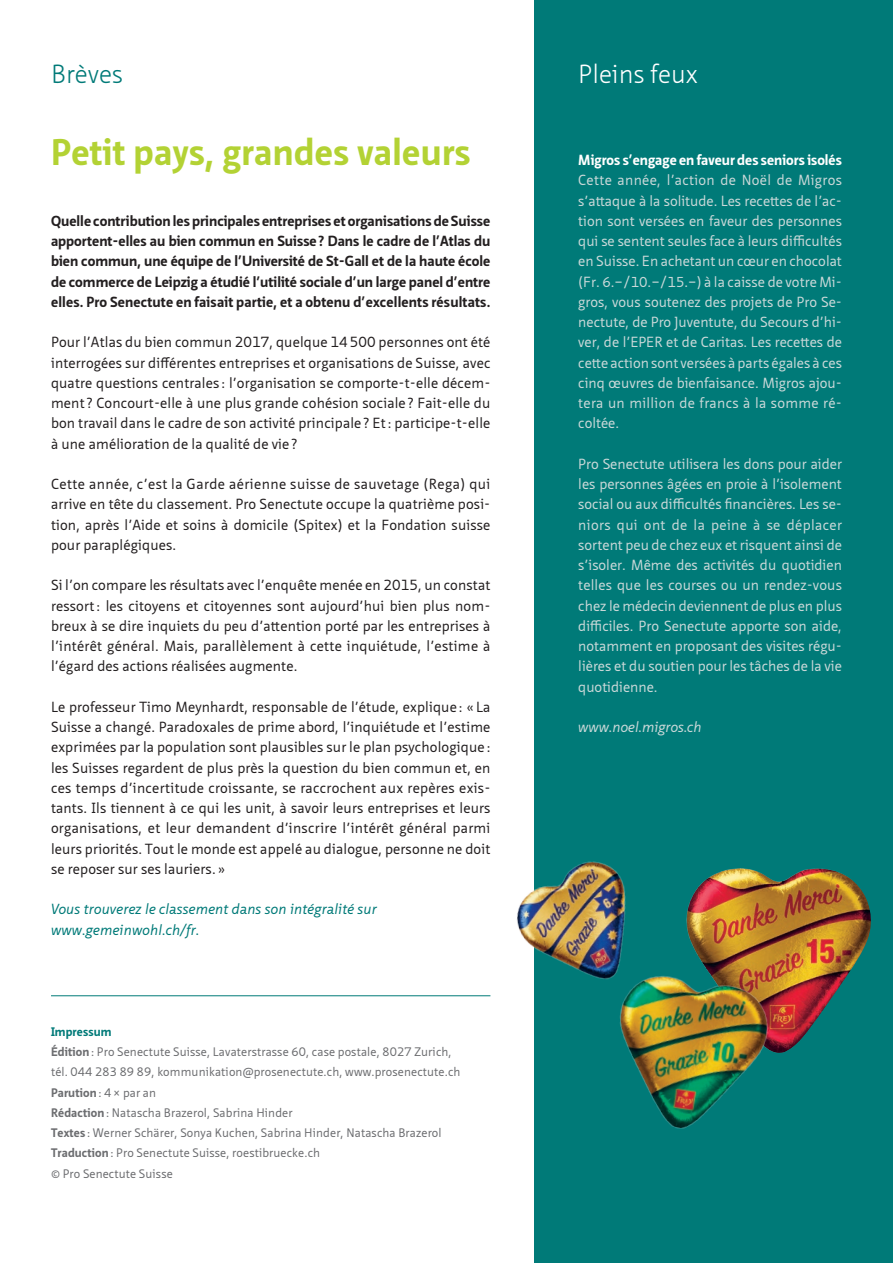
<style>
.page{position:relative;width:893px;height:1263px;background:#fff}
.page>*{position:absolute;margin:0;border:0;box-sizing:border-box;transform-origin:0 0}
.t1{font:700 36px "Neue Sans Pro";letter-spacing:.01em;color:#b3d234}
.t2{font:300 25.5px "Neue Sans Pro";color:#fff}
.t3{font:300 25.5px "Neue Sans Pro";color:#007a78}
.t4{font:14.25px/20.2px "Neue Sans Pro";letter-spacing:.01em;color:#231f20;text-align:justify}
.t5{font:14.25px/20.2px "Neue Sans Pro";color:#c9d8d8}
.t6{font:700 14.25px/20.2px "Neue Sans Pro";letter-spacing:.01em;color:#231f20;text-align:justify}
.t7{font:italic 14.25px/20.2px "Neue Sans Pro";letter-spacing:.01em;color:#007a78}
.t8{font:700 14.25px "Neue Sans Pro";color:#fff}
.t9{font:italic 14.25px "Neue Sans Pro";color:#c9d8d8}
.t10{font:12px/20.2px "Neue Sans Pro";letter-spacing:.01em;color:#6c6d70}
.s1{font-weight:700;color:#007a78}
.s2{font-weight:700}
.s3{font-size:13.95px}
</style>
<div class="page">
<div style="left:534px;top:0;width:359px;height:1263px;background:#007a78"></div>
<hr style="left:51px;top:995px;width:439px;height:1px;background:#007a78">
<img style="left:686px;top:868px;width:185px;height:185px">
<img style="left:619px;top:961px;width:159px;height:168px">
<img style="left:517px;top:861px;width:127px;height:137px">
<h2 class="t3" style="left:51px;top:58px;width:74px">Brèves</h2>
<h1 class="t1" style="left:51px;top:129px;width:421px">Petit pays, grandes valeurs</h1>
<p class="t6" style="left:51px;top:210px;width:441px">Quelle contribution les principales entreprises et organisations de Suisse apportent-elles au bien commun en Suisse? Dans le cadre de l’Atlas du bien commun, une équipe de l’Université de St-Gall et de la haute école de commerce de Leipzig a étudié l’utilité sociale d’un large panel d’entre elles. Pro Senectute en faisait partie, et a obtenu d’excellents résultats.</p>
<p class="t4" style="left:51px;top:332px;width:441px">Pour l’Atlas du bien commun 2017, quelque 14500 personnes ont été interrogées sur différentes entreprises et organisations de Suisse, avec quatre questions centrales : l’organisation se comporte-t-elle décem&shy;ment ? Concourt-elle à une plus grande cohésion sociale ? Fait-elle du bon travail dans le cadre de son activité principale ? Et: participe-t-elle à une amélioration de la qualité de vie ?</p>
<p class="t4" style="left:51px;top:474px;width:441px">Cette année, c’est la Garde aérienne suisse de sauvetage (Rega) qui arrive en tête du classement. Pro Senectute occupe la quatrième posi&shy;tion, après l’Aide et soins à domicile (Spitex) et la Fondation suisse pour paraplégiques.</p>
<p class="t4" style="left:51px;top:575px;width:441px">Si l’on compare les résultats avec l’enquête menée en 2015, un constat ressort: les citoyens et citoyennes sont aujourd’hui bien plus nom&shy;breux à se dire inquiets du peu d’attention porté par les entreprises à l’intérêt général. Mais, parallèlement à cette inquiétude, l’estime à l’égard des actions réalisées augmente.</p>
<p class="t4" style="left:51px;top:696px;width:441px">Le professeur Timo Meynhardt, responsable de l’étude, explique : « La Suisse a changé. Paradoxales de prime abord, l’inquiétude et l’estime exprimées par la population sont plausibles sur le plan psychologique : les Suisses regardent de plus près la question du bien commun et, en ces temps d’incertitude croissante, se raccrochent aux repères exis&shy;tants. Ils tiennent à ce qui les unit, à savoir leurs entreprises et leurs organisations, et leur demandent d’inscrire l’intérêt général parmi leurs priorités. Tout le monde est appelé au dialogue, personne ne doit se reposer sur ses lauriers. »</p>
<p class="t7" style="left:51px;top:899px;width:327px">Vous trouverez le classement dans son intégralité sur www.gemeinwohl.ch/fr.</p>
<p class="t10" style="left:51px;top:1021px;width:411px"><span class="s1">Impressum<br></span><span class="s2">Édition</span> : Pro Senectute Suisse, Lavaterstrasse 60, case postale, 8027 Zurich, tél. 044 283 89 89, kommunikation@prosenectute.ch, www.prosenectute.ch <span class="s2">Parution</span>: 4× par an<br><span class="s2">Rédaction</span>: Natascha Brazerol, Sabrina Hinder<br><span class="s2">Textes</span> : Werner Schärer, Sonya Kuchen, Sabrina Hinder, Natascha Brazerol <span class="s2">Traduction</span>: Pro Senectute Suisse, roestibruecke.ch<br>© Pro Senectute Suisse</p>
<h2 class="t2" style="left:578px;top:58px;width:121px">Pleins feux</h2>
<p class="t8" style="left:578px;top:151px;width:265px">Migros s’engage en faveur des seniors isolés</p>
<p class="t5" style="left:578px;top:170px;width:265px">Cette année, l’action de Noël de Migros s’attaque à la solitude. Les recettes de l’ac&shy;tion sont versées en faveur des personnes qui se sentent seules face à leurs difficultés en Suisse. En achetant un cœur en chocolat (Fr. <span class="s3">6</span>.–/<span class="s3">10</span>.–/<span class="s3">15</span>.–) à la caisse de votre Mi&shy;gros, vous soutenez des projets de Pro Se&shy;nectute, de Pro Juventute, du Secours d’hi&shy;ver, de l’EPER et de Caritas. Les recettes de cette action sont versées à parts égales à ces cinq œuvres de bienfaisance. Migros ajou&shy;tera un million de francs à la somme ré&shy;coltée.</p>
<p class="t5" style="left:578px;top:453px;width:265px;text-align:justify">Pro Senectute utilisera les dons pour aider les personnes âgées en proie à l’isolement social ou aux difficultés financières. Les se&shy;niors qui ont de la peine à se déplacer sortent peu de chez eux et risquent ainsi de s’isoler. Même des activités du quotidien telles que les courses ou un rendez-vous chez le médecin deviennent de plus en plus difficiles. Pro Senectute apporte son aide, notamment en proposant des visites régu&shy;lières et du soutien pour les tâches de la vie quotidienne.</p>
<p class="t9" style="left:578px;top:718px;width:125px">www.noel.migros.ch</p>
</div>
